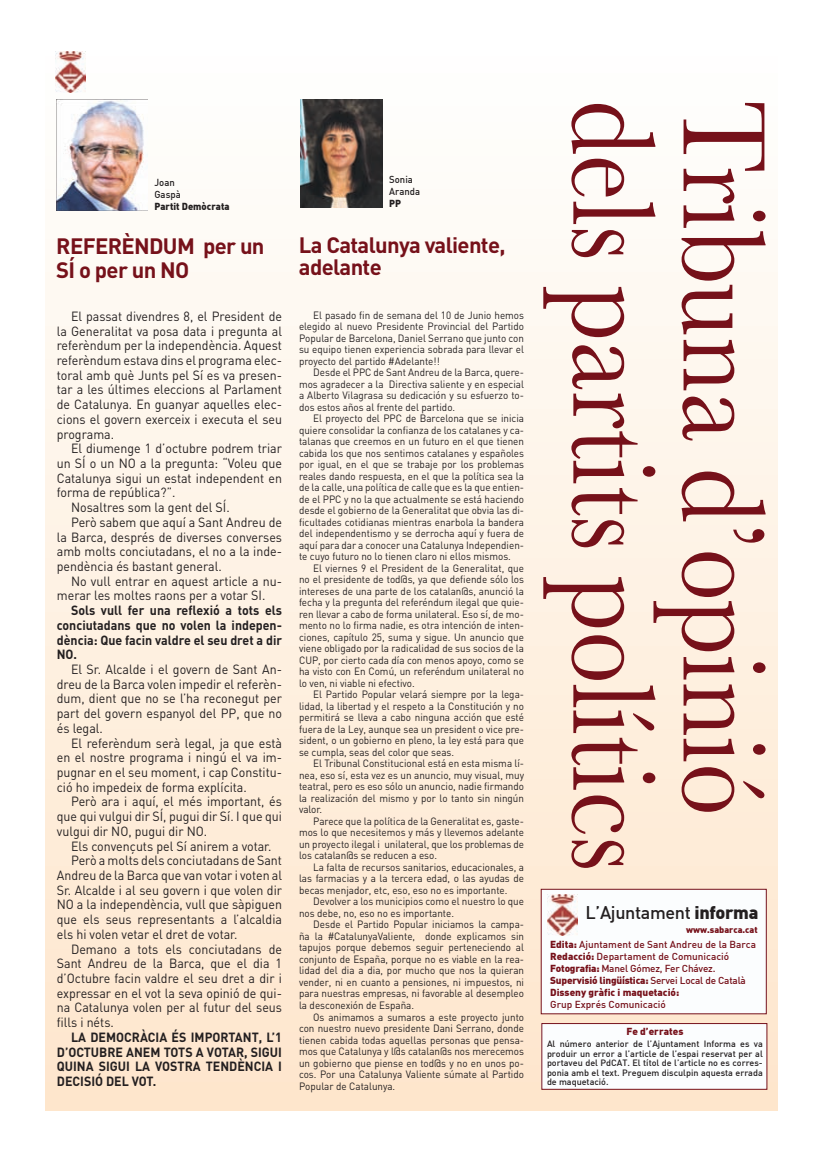
<style>
.page{position:relative;width:823px;height:1163px;background:#fff}
.page>*{position:absolute;margin:0;border:0;box-sizing:border-box;transform-origin:0 0}
.t1{font:122px "Baskerville";color:#76111a;scale:.86 1}
.t2{font:700 22px/24px "DIN";letter-spacing:-.03em;color:#76111a}
.t3{font:500 18px "DIN";letter-spacing:-.02em;color:#231f20}
.t4{font:13.2px/14.7px "DIN";color:#231f20;text-align:justify;scale:.94 1}
.t5{font:700 13.2px/14.7px "DIN";color:#231f20;text-align:justify;scale:.94 1}
.t6{font:10.5px/11.5px "DIN";color:#231f20;text-align:justify;scale:.94 1}
.t7{font:500 10px/12px "DIN";color:#76111a}
.t8{font:500 10px/12px "DIN";color:#231f20;scale:.95 1}
.t9{font:900 10px "DIN";color:#231f20;scale:.95 1}
.t10{font:900 10px "DIN";color:#76111a}
.t11{font:500 9px/9.5px "DIN";color:#231f20;text-align:justify}
.t12{font:900 9px "DIN";color:#76111a}
.s1{font-weight:900}
</style>
<div class="page">
<div style="left:46px;top:51px;width:731px;height:1058px;background:linear-gradient(to bottom,#fefffd,#fee5cb)"></div>
<img style="left:55px;top:51px;width:30px;height:41px">
<img style="left:57px;top:99px;width:91px;height:111px">
<img style="left:300px;top:99px;width:82px;height:108px">
<div style="left:541px;top:889px;width:224px;height:124px;background:#fbfdfe"></div>
<div style="left:540px;top:888px;width:226px;height:126px;border:1px solid #76111a"></div>
<img style="left:547px;top:894px;width:30px;height:41px">
<div style="left:541px;top:1023px;width:225px;height:66px;background:#fbfdfe"></div>
<div style="left:541px;top:1022px;width:226px;height:67px;border:1px solid #76111a"></div>
<p class="t8" style="left:154px;top:178px;width:29px">Joan<br>Gaspà</p>
<p class="t9" style="left:154px;top:203px;width:80px">Partit Demòcrata</p>
<h2 class="t2" style="left:56px;top:236px;width:210px">REFERÈNDUM per un<br>SÍ o per un NO</h2>
<p class="t4" style="left:57px;top:310px;width:241px;text-indent:14px">El passat divendres 8, el President de la Generalitat va posa data i pregunta al referèndum per la independència. Aquest referèndum estava dins el programa elec&shy;toral amb què Junts pel Sí es va presen&shy;tar a les últimes eleccions al Parlament de Catalunya. En guanyar aquelles elec&shy;cions el govern exerceix i executa el seu programa.</p>
<p class="t4" style="left:71px;top:442px;width:226px">El diumenge 1 d’octubre podrem triar</p>
<p class="t4" style="left:57px;top:457px;width:241px">un SÍ o un NO a la pregunta: “Voleu que</p>
<p class="t4" style="left:57px;top:472px;width:241px">Catalunya sigui un estat independent en</p>
<p class="t4" style="left:57px;top:486px;width:128px">forma de república?”.</p>
<p class="t4" style="left:71px;top:501px;width:170px">Nosaltres som la gent del SÍ.</p>
<p class="t4" style="left:71px;top:516px;width:226px">Però sabem que aquí a Sant Andreu de</p>
<p class="t4" style="left:57px;top:531px;width:241px">la Barca, després de diverses converses</p>
<p class="t4" style="left:57px;top:545px;width:241px">amb molts conciutadans, el no a la inde-</p>
<p class="t4" style="left:57px;top:560px;width:177px">pendència és bastant general.</p>
<p class="t4" style="left:71px;top:575px;width:226px">No vull entrar en aquest article a nu-</p>
<p class="t4" style="left:57px;top:589px;width:223px">merar les moltes raons per a votar SI.</p>
<p class="t5" style="left:57px;top:604px;width:241px;text-indent:14px">Sols vull fer una reflexió a tots els conciutadans que no volen la indepen&shy;dència: Que facin valdre el seu dret a dir NO.</p>
<p class="t4" style="left:57px;top:663px;width:241px;text-indent:14px">El Sr. Alcalde i el govern de Sant An&shy;dreu de la Barca volen impedir el referèn&shy;dum, dient que no se l’ha reconegut per part del govern espanyol del PP, que no és legal.</p>
<p class="t4" style="left:57px;top:736px;width:241px;text-indent:14px">El referèndum serà legal, ja que està en el nostre programa i ningú el va im&shy;pugnar en el seu moment, i cap Constitu&shy;ció ho impedeix de forma explícita.</p>
<p class="t4" style="left:57px;top:795px;width:241px;text-indent:14px">Però ara i aquí, el més important, és que qui vulgui dir SÍ, pugui dir Sí. I que qui vulgui dir NO, pugui dir NO.</p>
<p class="t4" style="left:71px;top:839px;width:214px">Els convençuts pel Sí anirem a votar.</p>
<p class="t4" style="left:71px;top:854px;width:226px">Però a molts dels conciutadans de Sant</p>
<p class="t4" style="left:57px;top:869px;width:241px">Andreu de la Barca que van votar i voten al</p>
<p class="t4" style="left:57px;top:883px;width:241px">Sr. Alcalde i al seu govern i que volen dir</p>
<p class="t4" style="left:57px;top:898px;width:241px">NO a la independència, vull que sàpiguen</p>
<p class="t4" style="left:57px;top:913px;width:241px">que els seus representants a l’alcaldia</p>
<p class="t4" style="left:57px;top:928px;width:193px">els hi volen vetar el dret de votar.</p>
<p class="t4" style="left:71px;top:942px;width:226px">Demano a tots els conciutadans de</p>
<p class="t4" style="left:57px;top:957px;width:241px">Sant Andreu de la Barca, que el dia 1</p>
<p class="t4" style="left:57px;top:972px;width:241px">d’Octubre facin valdre el seu dret a dir i</p>
<p class="t4" style="left:57px;top:986px;width:241px">expressar en el vot la seva opinió de qui-</p>
<p class="t4" style="left:57px;top:1001px;width:241px">na Catalunya volen per al futur del seus</p>
<p class="t4" style="left:57px;top:1016px;width:62px">fills i néts.</p>
<p class="t5" style="left:57px;top:1030px;width:241px;text-indent:14px">LA DEMOCRÀCIA ÉS IMPORTANT, L’1<br>D’OCTUBRE ANEM TOTS A VOTAR, SIGUI QUINA SIGUI LA VOSTRA TENDÈNCIA I DECISIÓ DEL VOT.</p>
<p class="t8" style="left:389px;top:174px;width:34px">Sonia<br>Aranda</p>
<p class="t9" style="left:389px;top:199px;width:14px">PP</p>
<h2 class="t2" style="left:299px;top:236px;width:208px;line-height:22px">La Catalunya valiente, adelante</h2>
<p class="t6" style="left:299px;top:310px;width:241px;text-indent:14px">El pasado fin de semana del 10 de Junio hemos elegido al nuevo Presidente Provincial del Partido Popular de Barcelona, Daniel Serrano que junto con su equipo tienen experiencia sobrada para llevar el proyecto del partido #Adelante!!</p>
<p class="t6" style="left:299px;top:368px;width:241px;text-indent:14px">Desde el PPC de Sant Andreu de la Barca, quere&shy;mos agradecer a la Directiva saliente y en especial a Alberto Vilagrasa su dedicación y su esfuerzo to&shy;dos estos años al frente del partido.</p>
<p class="t6" style="left:299px;top:414px;width:241px;text-indent:14px">El proyecto del PPC de Barcelona que se inicia quiere consolidar la confianza de los catalanes y ca&shy;talanas que creemos en un futuro en el que tienen cabida los que nos sentimos catalanes y españoles por igual, en el que se trabaje por los problemas reales dando respuesta, en el que la política sea la de la calle, una política de calle que es la que entien&shy;de el PPC y no la que actualmente se está haciendo desde el gobierno de la Generalitat que obvia las di&shy;ficultades cotidianas mientras enarbola la bandera del independentismo y se derrocha aquí y fuera de aquí para dar a conocer una Catalunya Independien&shy;te cuyo futuro no lo tienen claro ni ellos mismos.</p>
<p class="t6" style="left:299px;top:563px;width:241px;text-indent:14px">El viernes 9 el President de la Generalitat, que no el presidente de tod@s, ya que defiende sólo los intereses de una parte de los catalan@s, anunció la fecha y la pregunta del referéndum ilegal que quie&shy;ren llevar a cabo de forma unilateral. Eso sí, de mo&shy;mento no lo firma nadie, es otra intención de inten&shy;ciones, capítulo 25, suma y sigue. Un anuncio que viene obligado por la radicalidad de sus socios de la CUP, por cierto cada día con menos apoyo, como se ha visto con En Comú, un referéndum unilateral no lo ven, ni viable ni efectivo.</p>
<p class="t6" style="left:299px;top:689px;width:241px;text-indent:14px">El Partido Popular velará siempre por la lega&shy;lidad, la libertad y el respeto a la Constitución y no permitirá se lleva a cabo ninguna acción que esté fuera de la Ley, aunque sea un president o vice pre&shy;sident, o un gobierno en pleno, la ley está para que se cumpla, seas del color que seas.</p>
<p class="t6" style="left:299px;top:758px;width:241px;text-indent:14px">El Tribunal Constitucional está en esta misma lí&shy;nea, eso sí, esta vez es un anuncio, muy visual, muy teatral, pero es eso sólo un anuncio, nadie firmando la realización del mismo y por lo tanto sin ningún valor.</p>
<p class="t6" style="left:299px;top:816px;width:241px;text-indent:14px">Parece que la política de la Generalitat es, gaste&shy;mos lo que necesitemos y más y llevemos adelante un proyecto ilegal i unilateral, que los problemas de los catalan@s se reducen a eso.</p>
<p class="t6" style="left:299px;top:862px;width:241px;text-indent:14px">La falta de recursos sanitarios, educacionales, a las farmacias y a la tercera edad, o las ayudas de becas menjador, etc, eso, eso no es importante.</p>
<p class="t6" style="left:299px;top:896px;width:241px;text-indent:14px">Devolver a los municipios como el nuestro lo que nos debe, no, eso no es importante.</p>
<p class="t6" style="left:299px;top:919px;width:241px;text-indent:14px">Desde el Partido Popular iniciamos la campa&shy;ña la #CatalunyaValiente, donde explicamos sin tapujos porque debemos seguir perteneciendo al conjunto de España, porque no es viable en la rea&shy;lidad del dia a dia, por mucho que nos la quieran vender, ni en cuanto a pensiones, ni impuestos, ni para nuestras empresas, ni favorable al desempleo la desconexión de España.</p>
<p class="t6" style="left:299px;top:1011px;width:241px;text-indent:14px">Os animamos a sumaros a este proyecto junto con nuestro nuevo presidente Dani Serrano, donde tienen cabida todas aquellas personas que pensa&shy;mos que Catalunya y l@s catalan@s nos merecemos un gobierno que piense en tod@s y no en unos po&shy;cos. Por una Catalunya Valiente súmate al Partido Popular de Catalunya.</p>
<h1 class="t1" style="left:682px;top:100px;width:898px;rotate:90deg">dels partits polítics</h1>
<h1 class="t1" style="left:792px;top:100px;width:833px;rotate:90deg">Tribuna d’opinió</h1>
<h3 class="t3" style="left:585px;top:906px;width:174px">L’Ajuntament <span class="s1">informa</span></h3>
<p class="t12" style="left:685px;top:925px;width:73px">www.sabarca.cat</p>
<p class="t7" style="left:550px;top:939px;width:207px"><span class="s1">Edita:</span> Ajuntament de Sant Andreu de la Barca <span class="s1">Redacció:</span> Departament de Comunicació <span class="s1">Fotografia:</span> Manel Gómez, Fer Chávez.<br><span class="s1">Supervisió lingüística:</span> Servei Local de Català <span class="s1">Disseny gràfic i maquetació:</span></p>
<p class="t7" style="left:550px;top:999px;width:117px">Grup Exprés Comunicació</p>
<p class="t10" style="left:626px;top:1027px;width:58px">Fe d’errates</p>
<p class="t11" style="left:546px;top:1040px;width:217px">Al número anterior de l’Ajuntament Informa es va produir un error a l’article de l’espai reservat per al portaveu del PdCAT. El títol de l’article no es corres&shy;ponia amb el text. Preguem disculpin aquesta errada de maquetació.</p>
</div>
